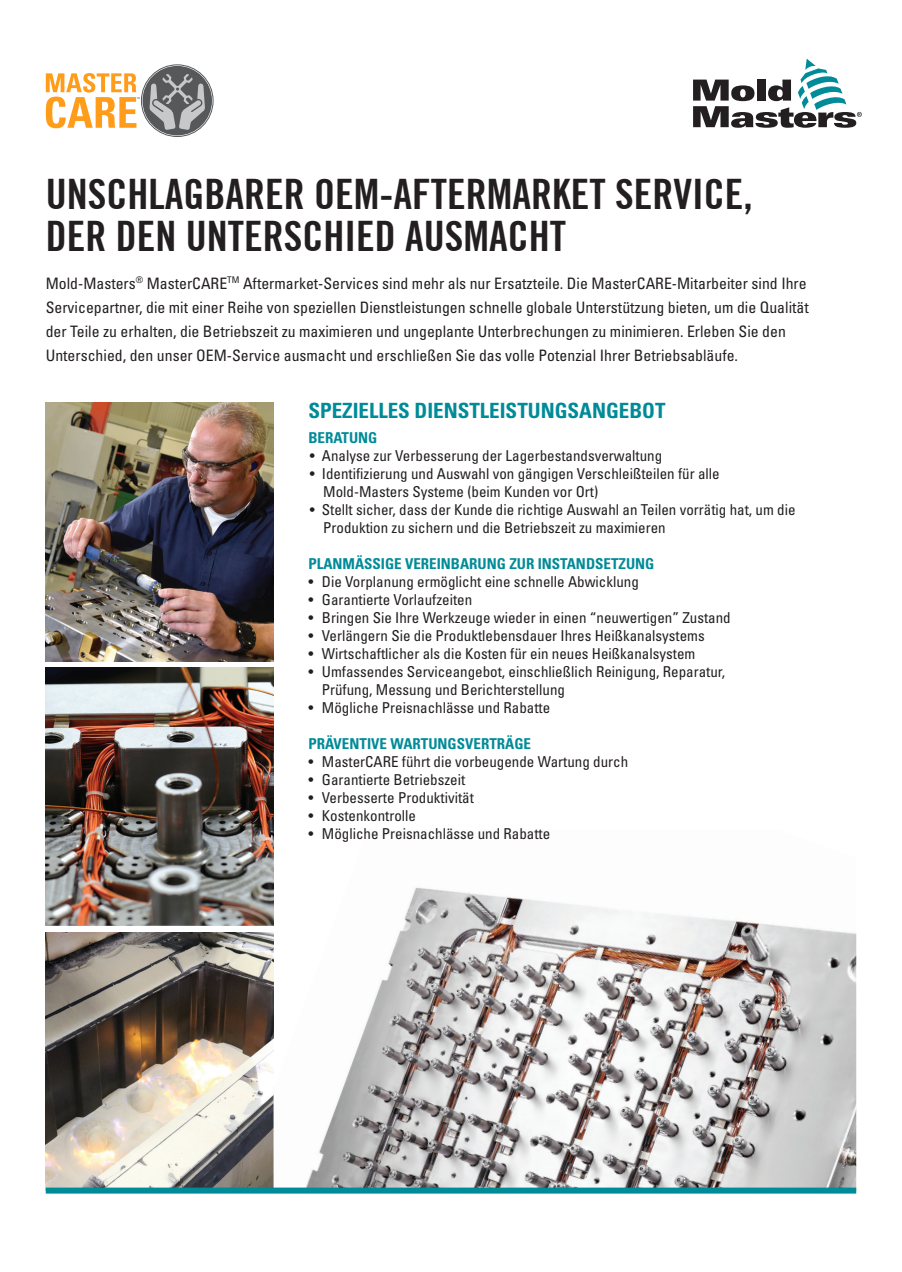
<style>
.page{position:relative;width:902px;height:1272px;background:#fff}
.page>*{position:absolute;margin:0;border:0;box-sizing:border-box;transform-origin:0 0}
.t1{font:700 condensed 42px/42px "Trade Gothic No.20";color:#231f20}
.sub_heads{font:700 condensed 21px "Univers LT Std";color:#008b98}
.green_intro_text{font:condensed 15.75px/24px "Univers LT Std";color:#231f20}
.t2{font:condensed 15px/18px "Univers LT Std";color:#231f20}
.body_text{font:700 condensed 15px "Univers LT Std";color:#008b98}
</style>
<div class="page">
<svg style="left:693px;top:59px;width:168px;height:69px"></svg>
<img style="left:46px;top:667px;width:227px;height:258px">
<img style="left:46px;top:932px;width:227px;height:255px">
<img style="left:273px;top:829px;width:583px;height:358px">
<img style="left:46px;top:403px;width:227px;height:258px">
<div style="left:46px;top:1187px;width:810px;height:6px;background:#008b98"></div>
<div style="left:142px;top:66px;width:70px;height:69px;background:#57585a;border-radius:50%"></div>
<svg style="left:149px;top:74px;width:56px;height:56px"></svg>
<div style="left:141px;top:65px;width:72px;height:72px;border:1px solid #57585a;border-radius:50%"></div>
<svg style="left:46px;top:73px;width:94px;height:55px"></svg>
<p class="t1" style="left:46px;top:173px;width:708px">UNSCHLAGBARER OEM-AFTERMARKET SERVICE,<br>DER DEN UNTERSCHIED AUSMACHT</p>
<p class="green_intro_text" style="left:46px;top:271px;width:764px">Mold-Masters<sup>®</sup> MasterCARE<sup>TM</sup> Aftermarket-Services sind mehr als nur Ersatzteile. Die MasterCARE-Mitarbeiter sind Ihre Servicepartner, die mit einer Reihe von speziellen Dienstleistungen schnelle globale Unterstützung bieten, um die Qualität der Teile zu erhalten, die Betriebszeit zu maximieren und ungeplante Unterbrechungen zu minimieren. Erleben Sie den Unterschied, den unser OEM-Service ausmacht und erschließen Sie das volle Potenzial Ihrer Betriebsabläufe.</p>
<p class="sub_heads" style="left:308px;top:398px;width:359px">SPEZIELLES DIENSTLEISTUNGSANGEBOT</p>
<p class="body_text" style="left:308px;top:428px;width:71px">BERATUNG</p>
<p class="t2" style="left:310px;top:446px;width:354px">• Analyse zur Verbesserung der Lagerbestandsverwaltung</p>
<p class="t2" style="left:323px;top:464px;width:398px;text-indent:-13px">• Identifizierung und Auswahl von gängigen Verschleißteilen für alle<br>Mold-Masters Systeme (beim Kunden vor Ort)</p>
<p class="t2" style="left:323px;top:500px;width:474px;text-indent:-13px">• Stellt sicher, dass der Kunde die richtige Auswahl an Teilen vorrätig hat, um die<br>Produktion zu sichern und die Betriebszeit zu maximieren</p>
<p class="body_text" style="left:308px;top:554px;width:347px">PLANMÄSSIGE VEREINBARUNG ZUR INSTANDSETZUNG</p>
<p class="t2" style="left:308px;top:572px;width:332px">• Die Vorplanung ermöglicht eine schnelle Abwicklung</p>
<p class="t2" style="left:308px;top:590px;width:165px">• Garantierte Vorlaufzeiten</p>
<p class="t2" style="left:308px;top:608px;width:424px">• Bringen Sie Ihre Werkzeuge wieder in einen “neuwertigen” Zustand</p>
<p class="t2" style="left:308px;top:626px;width:398px">• Verlängern Sie die Produktlebensdauer Ihres Heißkanalsystems</p>
<p class="t2" style="left:308px;top:644px;width:388px">• Wirtschaftlicher als die Kosten für ein neues Heißkanalsystem</p>
<p class="t2" style="left:321px;top:662px;width:405px;text-indent:-13px">• Umfassendes Serviceangebot, einschließlich Reinigung, Reparatur,<br>Prüfung, Messung und Berichterstellung</p>
<p class="t2" style="left:308px;top:698px;width:243px">• Mögliche Preisnachlässe und Rabatte</p>
<p class="body_text" style="left:308px;top:734px;width:224px">PRÄVENTIVE WARTUNGSVERTRÄGE</p>
<p class="t2" style="left:308px;top:752px;width:321px">• MasterCARE führt die vorbeugende Wartung durch</p>
<p class="t2" style="left:308px;top:770px;width:158px">• Garantierte Betriebszeit</p>
<p class="t2" style="left:308px;top:788px;width:167px">• Verbesserte Produktivität</p>
<p class="t2" style="left:308px;top:806px;width:109px">• Kostenkontrolle</p>
<p class="t2" style="left:308px;top:824px;width:243px">• Mögliche Preisnachlässe und Rabatte</p>
</div>
